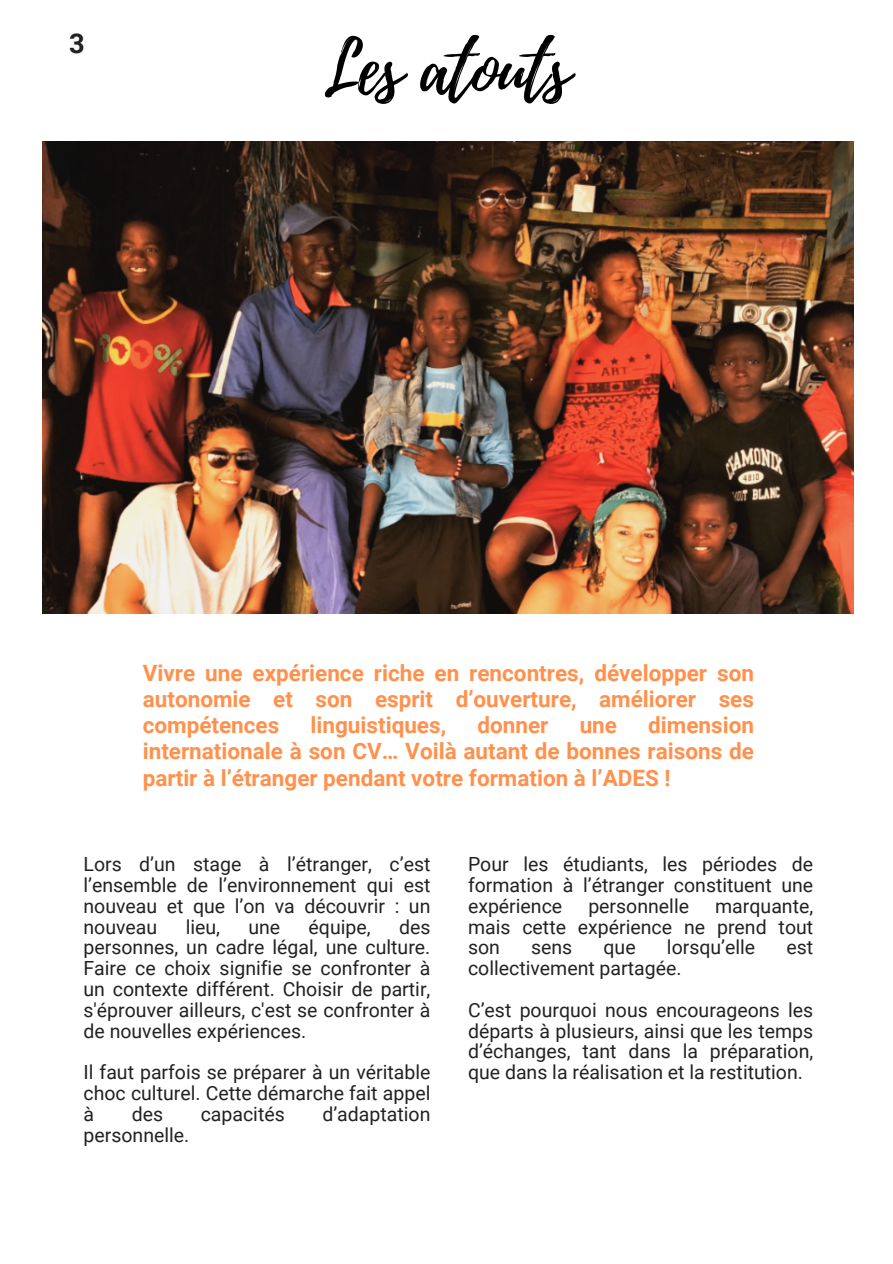
<style>
.page{position:relative;width:893px;height:1264px;background:#fff}
.page>*{position:absolute;margin:0;border:0;box-sizing:border-box;transform-origin:0 0}
.t1{font:72.6px "Playlist Script";letter-spacing:-.02em;color:#000}
.t2{font:700 27.3px "Roboto";color:#222}
.t3{font:700 22.5px/26.1px "Roboto";color:#ff914d;text-align:justify}
.t4{font:19.5px/20.9px "Roboto";color:#222;text-align:justify}
</style>
<div class="page">
<img style="left:43px;top:142px;width:810px;height:471px">
<p class="t2" style="left:69px;top:28px;width:17px">3</p>
<h2 class="t1" style="left:323px;top:17px;width:248px">Les atouts</h2>
<p class="t3" style="left:143px;top:660px;width:612px">Vivre une expérience riche en rencontres, développer son autonomie et son esprit d’ouverture, améliorer ses compétences</p>
<p class="t3" style="left:143px;top:712px;width:612px;text-indent:505px">dimension internationale à son CV… Voilà autant de bonnes raisons de partir à l’étranger pendant votre formation à l’ADES !</p>
<p class="t3" style="left:310px;top:712px;width:137px">linguistiques,</p>
<p class="t3" style="left:477px;top:712px;width:72px">donner</p>
<p class="t3" style="left:579px;top:712px;width:39px">une</p>
<p class="t4" style="left:83px;top:854px;width:348px">Lors d’un stage à l’étranger, c’est l’ensemble de l’environnement qui est nouveau et que l’on va découvrir : un nouveau</p>
<p class="t4" style="left:83px;top:916px;width:348px;text-indent:315px">des personnes, un cadre légal, une culture.<br>Faire ce choix signifie se confronter à un contexte différent. Choisir de partir, s'éprouver ailleurs, c'est se confronter à de nouvelles expériences.</p>
<h1 class="t4" style="left:83px;top:1062px;width:348px">Il faut parfois se préparer à un véritable choc culturel. Cette démarche fait appel à</h1>
<p class="t4" style="left:186px;top:916px;width:36px">lieu,</p>
<p class="t4" style="left:248px;top:916px;width:33px">une</p>
<p class="t4" style="left:308px;top:916px;width:63px">équipe,</p>
<h1 class="t4" style="left:132px;top:1103px;width:33px">des</h1>
<h1 class="t4" style="left:201px;top:1103px;width:86px">capacités</h1>
<h1 class="t4" style="left:322px;top:1103px;width:109px">d’adaptation</h1>
<h1 class="t4" style="left:83px;top:1124px;width:107px">personnelle.</h1>
<p class="t4" style="left:468px;top:854px;width:347px">Pour les étudiants, les périodes de formation à l’étranger constituent une expérience</p>
<p class="t4" style="left:588px;top:895px;width:102px">personnelle</p>
<p class="t4" style="left:468px;top:895px;width:347px;text-indent:247px">marquante, mais cette expérience ne prend tout son</p>
<p class="t4" style="left:531px;top:937px;width:43px">sens</p>
<p class="t4" style="left:603px;top:937px;width:34px">que</p>
<p class="t4" style="left:667px;top:937px;width:90px">lorsqu’elle</p>
<p class="t4" style="left:786px;top:937px;width:28px">est</p>
<p class="t4" style="left:468px;top:958px;width:215px">collectivement partagée.</p>
<p class="t4" style="left:468px;top:999px;width:347px">C’est pourquoi nous encourageons les départs à plusieurs, ainsi que les temps d’échanges, tant dans la préparation, que dans la réalisation et la restitution.</p>
</div>
